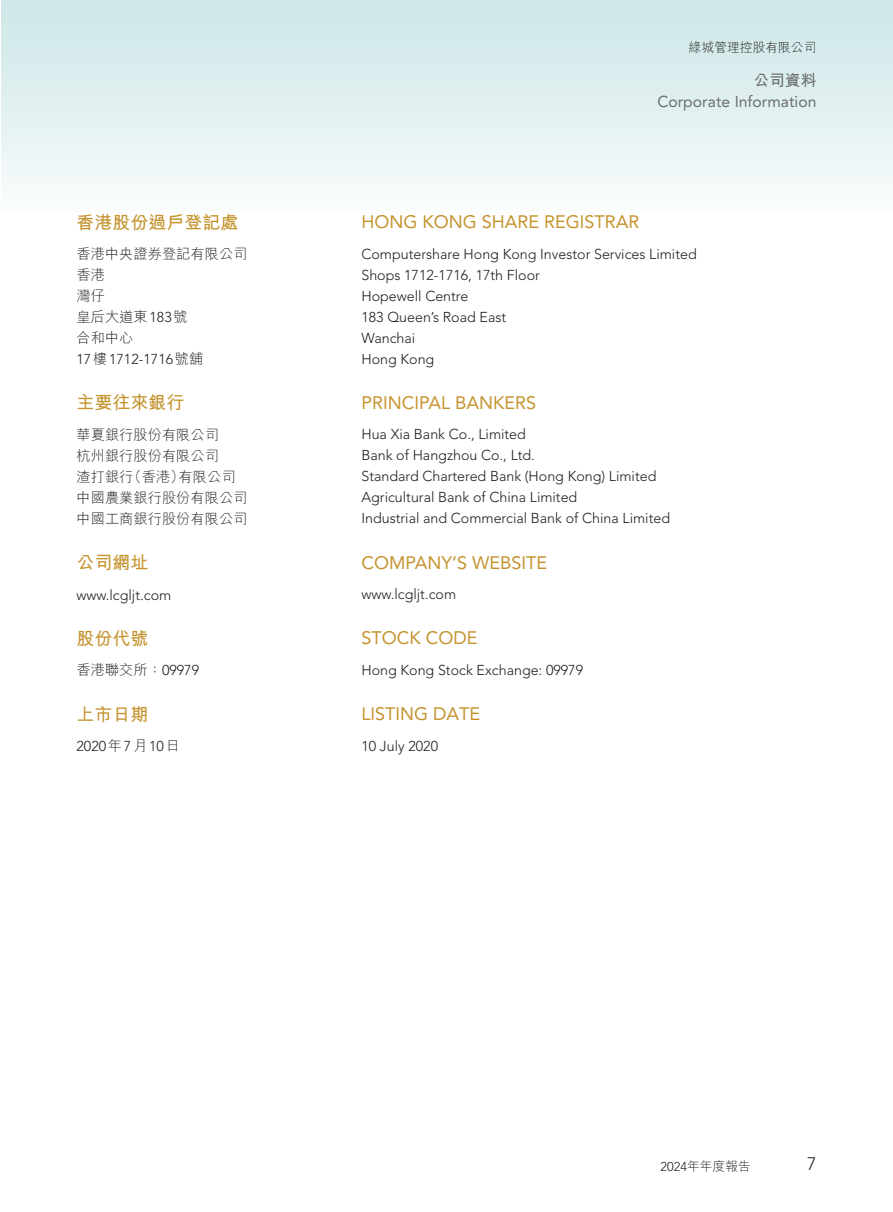
<style>
.page{position:relative;width:893px;height:1212px;background:#fff}
.page>*{position:absolute;margin:0;border:0;box-sizing:border-box;transform-origin:0 0}
.t1{font:18px "Avenir LT Pro";color:#c4932d}
.t2{font:700 18px "M Hei HK";color:#c4932d}
.t3{font:300 18px "Avenir LT Pro";color:#231f20}
.t4{font:15.75px "Avenir LT Pro";color:#6c6d70}
.t5{font:700 15.75px "M Hei HK";color:#6c6d70}
.t6{font:300 14.25px/21px "Avenir LT Pro";color:#231f20}
.t7{font:300 14.25px/21px "M Hei HK";color:#231f20}
.t8{font:300 12.75px "M Hei HK";color:#231f20}
.s1{font-family:"Avenir LT Pro"}
.s2{font-family:"M Hei HK"}
</style>
<div class="page">
<div style="left:1px;top:0;width:892px;height:213px;background:linear-gradient(to bottom,#cce6e7,#f9fcfc)"></div>
<p class="t2" style="left:77px;top:209px;width:164px">香港股份過戶登記處</p>
<p class="t7" style="left:77px;top:243px;width:173px">香港中央證券登記有限公司香港<br>灣仔<br>皇后大道東<span class="s1">183</span>號<br>合和中心</p>
<p class="t6" style="left:77px;top:349px;width:128px">17<span class="s2">樓</span>1712-1716<span class="s2">號舖</span></p>
<p class="t2" style="left:77px;top:390px;width:110px">主要往來銀行</p>
<p class="t7" style="left:77px;top:424px;width:173px">華夏銀行股份有限公司<br>杭州銀行股份有限公司<br>渣打銀行（香港）有限公司中國農業銀行股份有限公司中國工商銀行股份有限公司</p>
<p class="t2" style="left:77px;top:549px;width:74px">公司網址</p>
<p class="t6" style="left:77px;top:584px;width:96px">www.lcgljt.com</p>
<p class="t2" style="left:77px;top:625px;width:74px">股份代號</p>
<p class="t7" style="left:77px;top:659px;width:124px">香港聯交所：<span class="s1">09979</span></p>
<p class="t2" style="left:77px;top:701px;width:74px">上市日期</p>
<p class="t6" style="left:77px;top:736px;width:105px">2020<span class="s2">年</span>7<span class="s2">月</span>10<span class="s2">日</span></p>
<p class="t8" style="left:689px;top:38px;width:129px">綠城管理控股有限公司</p>
<p class="t5" style="left:753px;top:69px;width:64px">公司資料</p>
<p class="t4" style="left:657px;top:92px;width:161px">Corporate Information</p>
<p class="t1" style="left:361px;top:211px;width:280px">HONG KONG SHARE REGISTRAR</p>
<p class="t6" style="left:361px;top:243px;width:337px">Computershare Hong Kong Investor Services Limited<br>Shops 1712-1716, 17th Floor<br>Hopewell Centre<br>183 Queen’s Road East<br>Wanchai<br>Hong Kong</p>
<p class="t1" style="left:361px;top:391px;width:176px">PRINCIPAL BANKERS</p>
<p class="t6" style="left:361px;top:424px;width:310px">Hua Xia Bank Co., Limited<br>Bank of Hangzhou Co., Ltd.<br>Standard Chartered Bank (Hong Kong) Limited Agricultural Bank of China Limited<br>Industrial and Commercial Bank of China Limited</p>
<p class="t1" style="left:361px;top:551px;width:187px">COMPANY’S WEBSITE</p>
<p class="t6" style="left:361px;top:584px;width:96px">www.lcgljt.com</p>
<p class="t1" style="left:361px;top:627px;width:118px">STOCK CODE</p>
<p class="t6" style="left:361px;top:659px;width:223px">Hong Kong Stock Exchange: 09979</p>
<p class="t1" style="left:361px;top:703px;width:120px">LISTING DATE</p>
<p class="t6" style="left:361px;top:735px;width:78px">10 July 2020</p>
<p class="t8" style="left:660px;top:1157px;width:92px"><span class="s1">2024</span>年年度報告</p>
<p class="t3" style="left:807px;top:1153px;width:11px">7</p>
</div>
